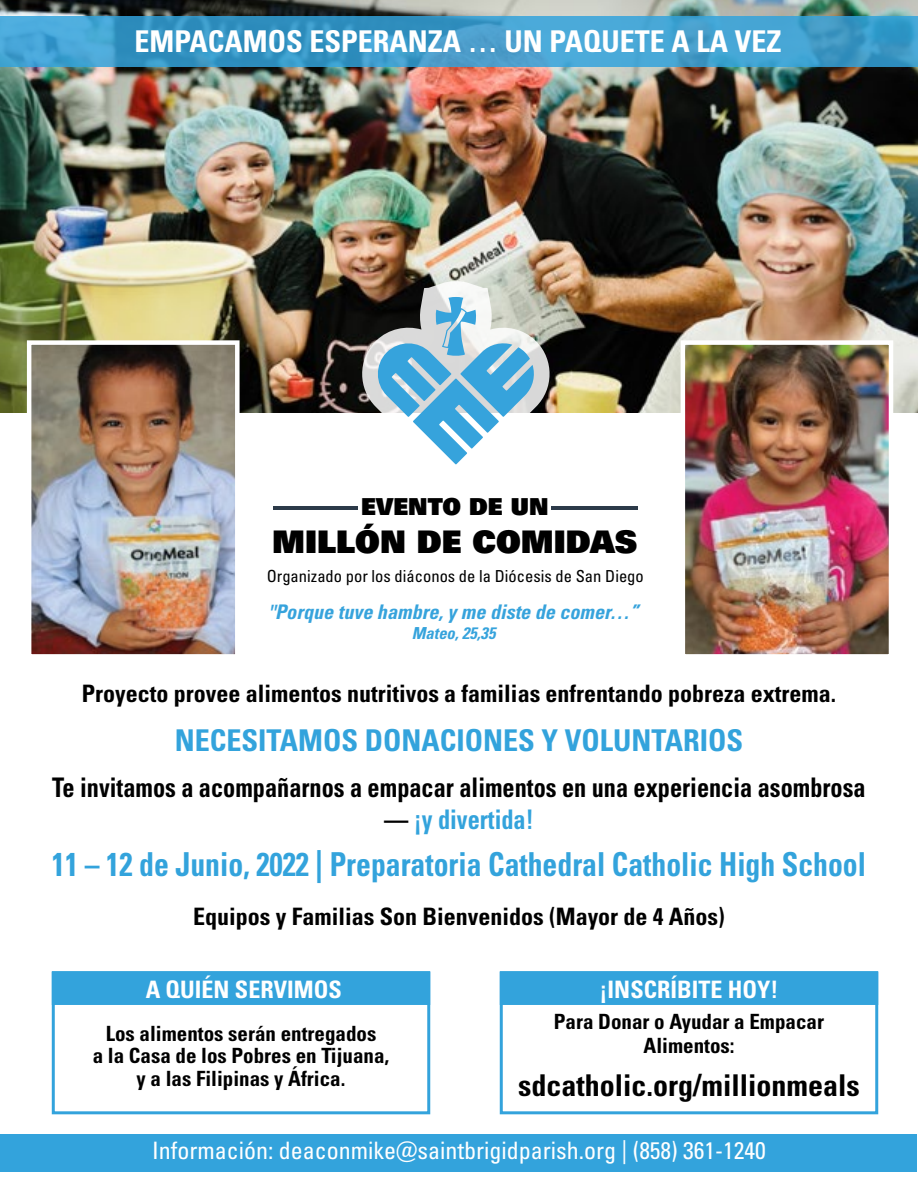
<style>
.page{position:relative;width:918px;height:1188px;background:#fff}
.page>*{position:absolute;margin:0;border:0;box-sizing:border-box;transform-origin:0 0}
.t1{font:700 condensed 33px "Univers LT Pro";color:#33a3dc;scale:.9 1}
.t2{font:31.2px "Univers LT Pro 85 X Black";color:#000}
.t3{font:700 condensed 30px "Univers LT Pro";color:#fff}
.t4{font:700 condensed 30px "Univers LT Pro";color:#33a3dc}
.t5{font:700 condensed 30px "Univers LT Pro";color:#000}
.t6{font:27.3px "Univers LT Pro 85 X Black";color:#000}
.t7{font:700 condensed 27px "Univers LT Pro";color:#000;scale:.9 1}
.t8{font:700 condensed 27px "Univers LT Pro";color:#33a3dc;scale:.9 1}
.t9{font:700 condensed 24px "Univers LT Pro";color:#000}
.t10{font:condensed 24px "Univers LT Pro";color:#fff}
.t11{font:700 condensed 24px "Univers LT Pro";color:#fff}
.t12{font:23.4px "Univers LT Pro 85 X Black";color:#000}
.t13{font:700 condensed 21px/22.5px "Univers LT Pro";color:#000;text-align:center}
.t14{font:20.4px "Univers LT Pro 85 X Black";color:#000}
.t15{font:italic 700 condensed 20.1px "Univers LT Pro";color:#36a3dc}
.t16{font:italic 700 condensed 17.7px "Univers LT Pro";color:#36a3dc}
.t17{font:condensed 16.5px "Univers LT Pro";color:#000}
.t18{font:italic 700 condensed 16.5px "Univers LT Pro";color:#36a3dc}
.t19{font:condensed 14.55px "Univers LT Pro";color:#000}
.t20{font:italic 700 condensed 14.55px "Univers LT Pro";color:#36a3dc}
.s1{color:#000}
</style>
<div class="page">
<div style="left:1px;top:1134px;width:916px;height:37px;background:#33a3dc"></div>
<img style="left:0;top:0;width:918px;height:413px">
<svg style="left:362px;top:281px;width:188px;height:184px"></svg>
<hr style="left:551px;top:507px;width:86px;height:3px;background:#2c3a49">
<hr style="left:273px;top:507px;width:85px;height:3px;background:#2c3a49">
<img style="left:32px;top:345px;width:203px;height:309px">
<div style="left:27px;top:340px;width:213px;height:319px;border:4px solid #fff"></div>
<img style="left:686px;top:345px;width:202px;height:309px">
<div style="left:681px;top:340px;width:212px;height:319px;border:4px solid #fff"></div>
<svg style="left:0;top:16px;width:918px;height:50px;background:#3e9ccb"></svg>
<div style="left:500px;top:972px;width:378px;height:33px;background:#33a3dc"></div>
<div style="left:500px;top:971px;width:378px;height:143px;border:3px solid #33a3dc"></div>
<div style="left:52px;top:972px;width:378px;height:33px;background:#33a3dc"></div>
<div style="left:52px;top:971px;width:378px;height:143px;border:3px solid #33a3dc"></div>
<p class="t3" style="left:134px;top:23px;width:649px">EMPACAMOS ESPERANZA … UN PAQUETE A LA VEZ</p>
<p class="t12" style="left:361px;top:492px;width:189px">EVENTO DE UN</p>
<h2 class="t2" style="left:272px;top:521px;width:367px">MILLÓN DE COMIDAS</h2>
<p class="t14" style="left:373px;top:507px;width:166px">EVENTO DE UN</p>
<p class="t6" style="left:295px;top:533px;width:321px">MILLÓN DE COMIDAS</p>
<p class="t17" style="left:267px;top:566px;width:379px">Organizado por los diáconos de la Diócesis de San Diego</p>
<p class="t15" style="left:268px;top:600px;width:372px">"Porque tuve hambre, y me diste de comer…”</p>
<p class="t18" style="left:412px;top:623px;width:85px">Mateo, 25,35</p>
<p class="t19" style="left:291px;top:572px;width:332px">Organizado por los diáconos de la Diócesis de San Diego</p>
<p class="t16" style="left:292px;top:602px;width:326px">"Porque tuve hambre, y me diste de comer…”</p>
<p class="t20" style="left:418px;top:622px;width:75px">Mateo, 25,35</p>
<p class="t9" style="left:82px;top:678px;width:756px">Proyecto provee alimentos nutritivos a familias enfrentando pobreza extrema.</p>
<p class="t4" style="left:175px;top:722px;width:570px">NECESITAMOS DONACIONES Y VOLUNTARIOS</p>
<p class="t7" style="left:52px;top:771px;width:905px">Te invitamos a acompañarnos a empacar alimentos en una experiencia asombrosa</p>
<p class="t8" style="left:384px;top:803px;width:168px"><span class="s1">—</span> ¡y divertida!</p>
<h1 class="t1" style="left:52px;top:844px;width:906px">11 – 12 de Junio, 2022 | Preparatoria Cathedral Catholic High School</h1>
<p class="t9" style="left:193px;top:902px;width:533px">Equipos y Familias Son Bienvenidos (Mayor de 4 Años)</p>
<p class="t11" style="left:146px;top:975px;width:198px">A QUIÉN SERVIMOS</p>
<p class="t13" style="left:93px;top:1022px;width:298px">Los alimentos serán entregados<br>a la Casa de los Pobres en Tijuana, y a las Filipinas y África.</p>
<p class="t11" style="left:600px;top:975px;width:180px">¡INSCRÍBITE HOY!</p>
<p class="t13" style="left:554px;top:1009px;width:272px;line-height:24px">Para Donar o Ayudar a Empacar<br>Alimentos:</p>
<p class="t5" style="left:518px;top:1067px;width:343px">sdcatholic.org/millionmeals</p>
<p class="t10" style="left:152px;top:1136px;width:615px">Información: deaconmike@saintbrigidparish.org | (858) 361-1240</p>
</div>
